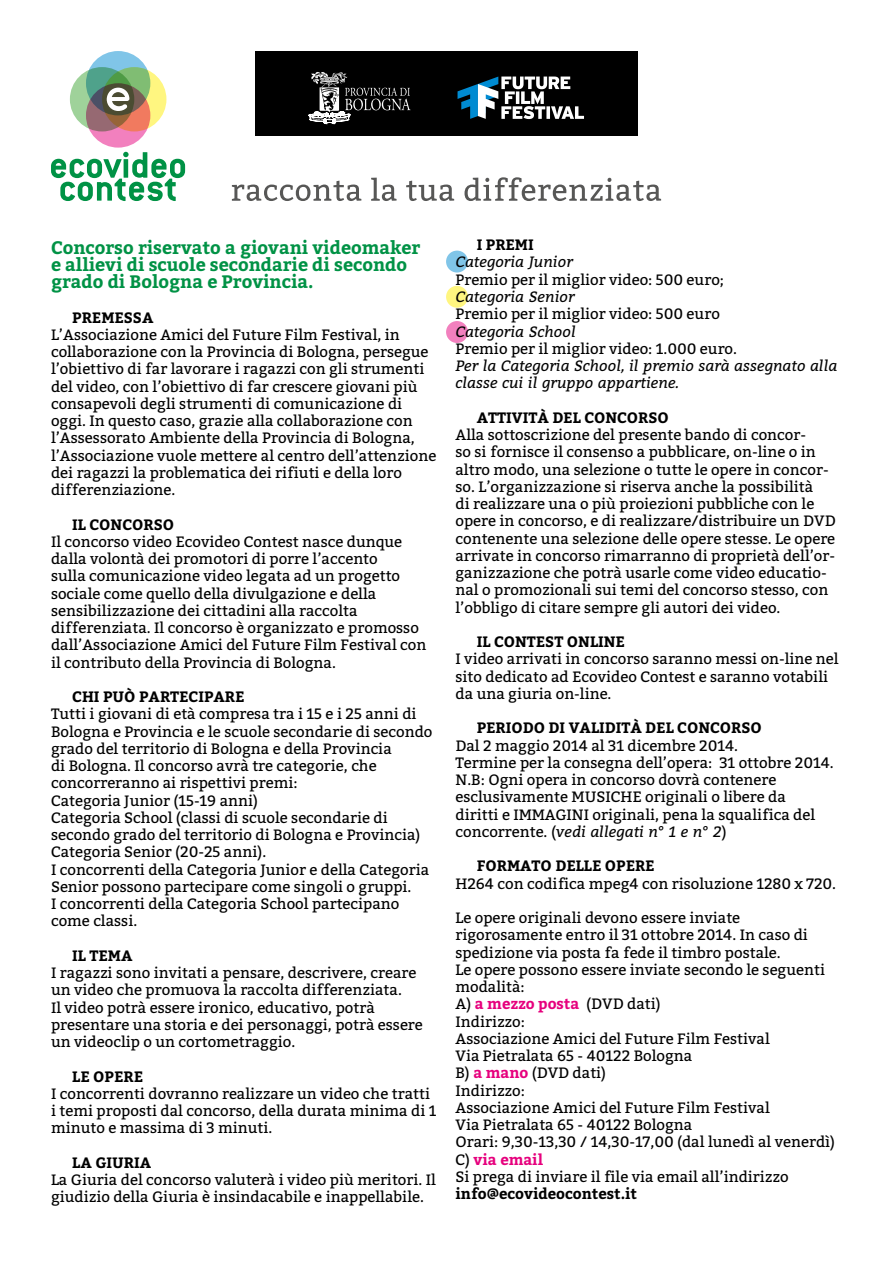
<style>
.page{position:relative;width:893px;height:1263px;background:#fff}
.page>*{position:absolute;margin:0;border:0;box-sizing:border-box;transform-origin:0 0}
.t1{font:700 18px/17.2px "Bitter";color:#009245}
.t2{font:15px/17.2px "Bitter";color:#000}
.t3{font:700 15px "Bitter";color:#000}
.t4{font:italic 15px/17.2px "Bitter";color:#000}
.s1{font-style:italic}
.s2{font-weight:700;color:#e6007d}
</style>
<div class="page">
<svg style="left:232px;top:177px;width:429px;height:24px"></svg>
<svg style="left:51px;top:152px;width:134px;height:49px"></svg>
<div style="left:70px;top:67px;width:64px;height:64px;background:#9fd29a;border-radius:50%"></div>
<svg style="left:86px;top:83px;width:64px;height:65px"></svg>
<svg style="left:102px;top:67px;width:64px;height:64px"></svg>
<svg style="left:86px;top:51px;width:64px;height:64px;background:#689a87"></svg>
<svg style="left:107px;top:88px;width:22px;height:23px"></svg>
<div style="left:255px;top:51px;width:383px;height:85px;background:#000"></div>
<svg style="left:458px;top:77px;width:126px;height:43px"></svg>
<svg style="left:309px;top:72px;width:102px;height:52px"></svg>
<div style="left:446px;top:321px;width:22px;height:22px;background:#f280be;border-radius:50%"></div>
<div style="left:446px;top:286px;width:22px;height:22px;background:#fff680;border-radius:50%"></div>
<div style="left:446px;top:251px;width:22px;height:22px;background:#80c5e8;border-radius:50%"></div>
<p class="t1" style="left:51px;top:239px;width:371px">Concorso riservato a giovani videomaker e allievi di scuole secondarie di secondo grado di Bologna e Provincia.</p>
<p class="t3" style="left:72px;top:308px;width:83px">PREMESSA</p>
<p class="t2" style="left:51px;top:326px;width:387px">L’Associazione Amici del Future Film Festival, in collaborazione con la Provincia di Bologna, persegue l’obiettivo di far lavorare i ragazzi con gli strumenti del video, con l’obiettivo di far crescere giovani più consapevoli degli strumenti di comunicazione di oggi. In questo caso, grazie alla collaborazione con l’Assessorato Ambiente della Provincia di Bologna, l’Associazione vuole mettere al centro dell’attenzione dei ragazzi la problematica dei rifiuti e della loro differenziazione.</p>
<p class="t3" style="left:72px;top:515px;width:103px">IL CONCORSO</p>
<p class="t2" style="left:51px;top:533px;width:377px">Il concorso video Ecovideo Contest nasce dunque dalla volontà dei promotori di porre l’accento<br>sulla comunicazione video legata ad un progetto sociale come quello della divulgazione e della sensibilizzazione dei cittadini alla raccolta differenziata. Il concorso è organizzato e promosso dall’Associazione Amici del Future Film Festival con il contributo della Provincia di Bologna.</p>
<p class="t3" style="left:72px;top:688px;width:174px">CHI PUÒ PARTECIPARE</p>
<p class="t2" style="left:51px;top:706px;width:383px">Tutti i giovani di età compresa tra i 15 e i 25 anni di Bologna e Provincia e le scuole secondarie di secondo grado del territorio di Bologna e della Provincia<br>di Bologna. Il concorso avrà tre categorie, che concorreranno ai rispettivi premi:<br>Categoria Junior (15-19 anni)<br>Categoria School (classi di scuole secondarie di secondo grado del territorio di Bologna e Provincia)<br>Categoria Senior (20-25 anni).<br>I concorrenti della Categoria Junior e della Categoria Senior possono partecipare come singoli o gruppi.<br>I concorrenti della Categoria School partecipano come classi.</p>
<p class="t3" style="left:72px;top:946px;width:62px">IL TEMA</p>
<p class="t2" style="left:51px;top:964px;width:373px">I ragazzi sono invitati a pensare, descrivere, creare un video che promuova la raccolta differenziata.<br>Il video potrà essere ironico, educativo, potrà presentare una storia e dei personaggi, potrà essere un videoclip o un cortometraggio.</p>
<p class="t3" style="left:72px;top:1067px;width:72px">LE OPERE</p>
<p class="t2" style="left:51px;top:1085px;width:387px">I concorrenti dovranno realizzare un video che tratti i temi proposti dal concorso, della durata minima di 1 minuto e massima di 3 minuti.</p>
<p class="t3" style="left:72px;top:1153px;width:80px">LA GIURIA</p>
<p class="t2" style="left:51px;top:1171px;width:386px">La Giuria del concorso valuterà i video più meritori. Il giudizio della Giuria è insindacabile e inappellabile.</p>
<p class="t3" style="left:477px;top:236px;width:58px">I PREMI</p>
<p class="t4" style="left:455px;top:253px;width:119px">Categoria Junior</p>
<p class="t2" style="left:455px;top:271px;width:270px">Premio per il miglior video: 500 euro;</p>
<p class="t4" style="left:455px;top:287px;width:121px">Categoria Senior</p>
<p class="t2" style="left:455px;top:306px;width:266px">Premio per il miglior video: 500 euro</p>
<p class="t4" style="left:455px;top:322px;width:122px">Categoria School</p>
<p class="t2" style="left:455px;top:340px;width:283px">Premio per il miglior video: 1.000 euro.</p>
<p class="t4" style="left:455px;top:356px;width:383px">Per la Categoria School, il premio sarà assegnato alla classe cui il gruppo appartiene.</p>
<p class="t3" style="left:477px;top:408px;width:194px">ATTIVITÀ DEL CONCORSO</p>
<p class="t2" style="left:455px;top:426px;width:382px">Alla sottoscrizione del presente bando di concor-<br>so si fornisce il consenso a pubblicare, on-line o in altro modo, una selezione o tutte le opere in concor&shy;so. L’organizzazione si riserva anche la possibilità<br>di realizzare una o più proiezioni pubbliche con le opere in concorso, e di realizzare/distribuire un DVD contenente una selezione delle opere stesse. Le opere arrivate in concorso rimarranno di proprietà dell’or&shy;ganizzazione che potrà usarle come video educatio&shy;nal o promozionali sui temi del concorso stesso, con l’obbligo di citare sempre gli autori dei video.</p>
<p class="t3" style="left:477px;top:633px;width:150px">IL CONTEST ONLINE</p>
<p class="t2" style="left:455px;top:651px;width:385px">I video arrivati in concorso saranno messi on-line nel sito dedicato ad Ecovideo Contest e saranno votabili da una giuria on-line.</p>
<p class="t3" style="left:477px;top:719px;width:287px">PERIODO DI VALIDITÀ DEL CONCORSO</p>
<p class="t2" style="left:455px;top:737px;width:380px">Dal 2 maggio 2014 al 31 dicembre 2014.<br>Termine per la consegna dell’opera: 31 ottobre 2014.<br>N.B: Ogni opera in concorso dovrà contenere esclusivamente MUSICHE originali o libere da<br>diritti e IMMAGINI originali, pena la squalifica del concorrente. (<span class="s1">vedi allegati n° 1 e n° 2</span>)</p>
<p class="t3" style="left:477px;top:857px;width:179px">FORMATO DELLE OPERE</p>
<p class="t2" style="left:455px;top:875px;width:382px">H264 con codifica mpeg4 con risoluzione 1280 x 720.</p>
<p class="t2" style="left:455px;top:909px;width:381px">Le opere originali devono essere inviate rigorosamente entro il 31 ottobre 2014. In caso di spedizione via posta fa fede il timbro postale.<br>Le opere possono essere inviate secondo le seguenti modalità:<br>A) <span class="s2">a mezzo posta</span> (DVD dati)<br>Indirizzo:<br>Associazione Amici del Future Film Festival<br>Via Pietralata 65 - 40122 Bologna<br>B) <span class="s2">a mano</span> (DVD dati)<br>Indirizzo:<br>Associazione Amici del Future Film Festival<br>Via Pietralata 65 - 40122 Bologna<br>Orari: 9,30-13,30 / 14,30-17,00 (dal lunedì al venerdì)<br>C) <span class="s2">via email<br></span>Si prega di inviare il file via email all’indirizzo</p>
<p class="t3" style="left:455px;top:1185px;width:183px">info@ecovideocontest.it</p>
</div>
